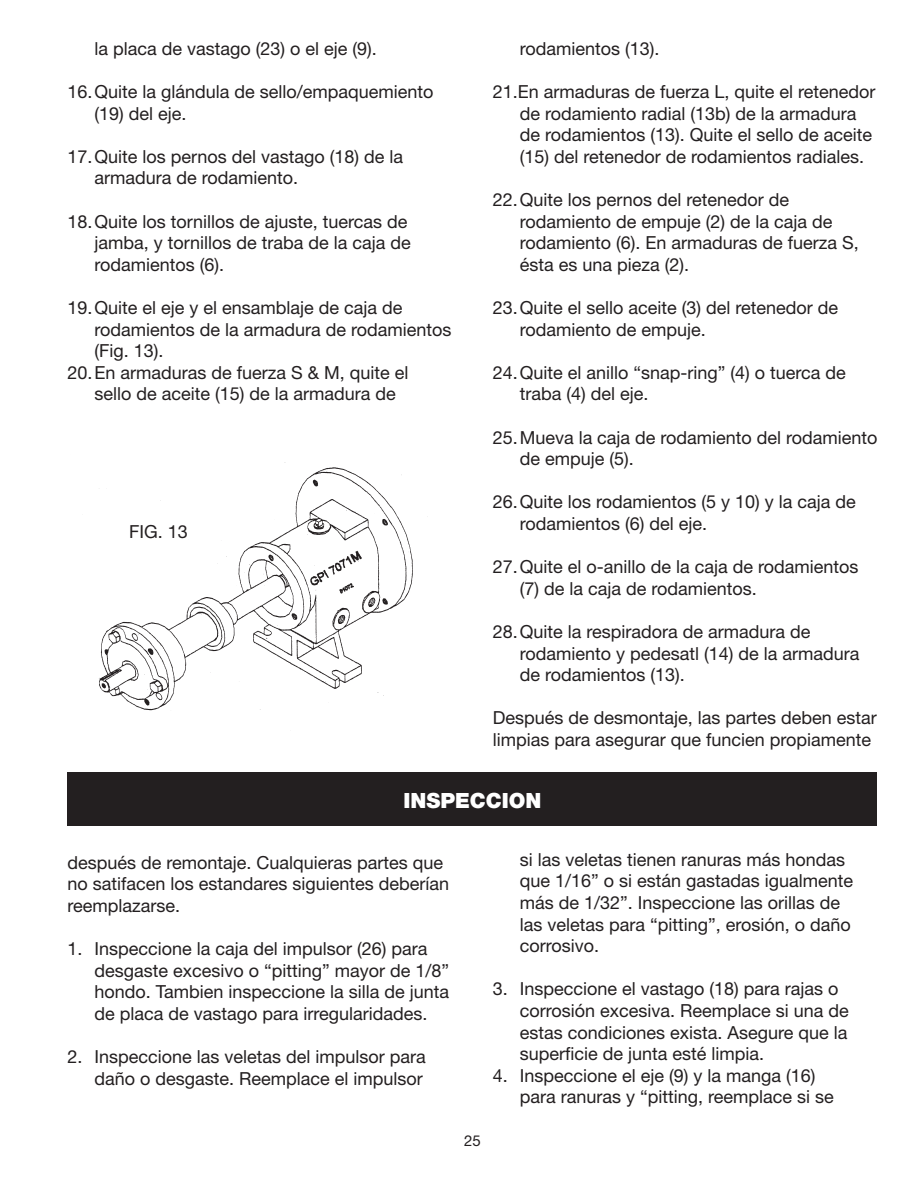
<style>
.page{position:relative;width:918px;height:1188px;background:#fff}
.page>*{position:absolute;margin:0;border:0;box-sizing:border-box;transform-origin:0 0}
.t1{font:900 21px "Helvetica Neue";color:#fff}
.t2{font:18px/21.6px "Helvetica Neue";color:#231f20}
.t3{font:15px "Helvetica Neue";color:#231f20}
</style>
<div class="page">
<div style="left:68px;top:772px;width:810px;height:54px;background:#231f20"></div>
<img style="left:99px;top:462px;width:329px;height:249px">
<p class="t2" style="left:94px;top:37px;width:284px">la placa de vastago (23) o el eje (9).</p>
<p class="t2" style="left:94px;top:80px;width:341px;text-indent:-27px">16. Quite la glándula de sello/empaquemiento (19) del eje.</p>
<p class="t2" style="left:94px;top:145px;width:310px;text-indent:-27px">17. Quite los pernos del vastago (18) de la armadura de rodamiento.</p>
<p class="t2" style="left:94px;top:210px;width:318px;text-indent:-27px">18. Quite los tornillos de ajuste, tuercas de jamba, y tornillos de traba de la caja de rodamientos (6).</p>
<p class="t2" style="left:94px;top:296px;width:359px;text-indent:-27px">19. Quite el eje y el ensamblaje de caja de rodamientos de la armadura de rodamientos (Fig. 13).</p>
<p class="t2" style="left:94px;top:361px;width:316px;text-indent:-27px">20. En armaduras de fuerza S &amp; M, quite el sello de aceite (15) de la armadura de</p>
<p class="t2" style="left:129px;top:520px;width:60px">FIG. 13</p>
<p class="t2" style="left:520px;top:37px;width:141px">rodamientos (13).</p>
<p class="t2" style="left:520px;top:80px;width:357px;text-indent:-27px">21.En armaduras de fuerza L, quite el retenedor de rodamiento radial (13b) de la armadura de rodamientos (13). Quite el sello de aceite (15) del retenedor de rodamientos radiales.</p>
<p class="t2" style="left:520px;top:188px;width:341px;text-indent:-27px">22. Quite los pernos del retenedor de rodamiento de empuje (2) de la caja de rodamiento (6). En armaduras de fuerza S, ésta es una pieza (2).</p>
<p class="t2" style="left:520px;top:296px;width:320px;text-indent:-27px">23. Quite el sello aceite (3) del retenedor de rodamiento de empuje.</p>
<p class="t2" style="left:520px;top:361px;width:328px;text-indent:-27px">24. Quite el anillo “snap-ring” (4) o tuerca de traba (4) del eje.</p>
<p class="t2" style="left:520px;top:426px;width:359px;text-indent:-27px">25. Mueva la caja de rodamiento del rodamiento de empuje (5).</p>
<p class="t2" style="left:520px;top:491px;width:338px;text-indent:-27px">26. Quite los rodamientos (5 y 10) y la caja de rodamientos (6) del eje.</p>
<p class="t2" style="left:520px;top:556px;width:340px;text-indent:-27px">27. Quite el o-anillo de la caja de rodamientos (7) de la caja de rodamientos.</p>
<p class="t2" style="left:520px;top:620px;width:341px;text-indent:-27px">28. Quite la respiradora de armadura de rodamiento y pedesatl (14) de la armadura de rodamientos (13).</p>
<p class="t2" style="left:493px;top:707px;width:386px">Después de desmontaje, las partes deben estar limpias para asegurar que funcien propiamente</p>
<p class="t1" style="left:403px;top:788px;width:140px">INSPECCION</p>
<p class="t2" style="left:68px;top:851px;width:383px">después de remontaje. Cualquieras partes que no satifacen los estandares siguientes deberían reemplazarse.</p>
<p class="t2" style="left:95px;top:938px;width:356px;text-indent:-27px">1. Inspeccione la caja del impulsor (26) para desgaste excesivo o “pitting” mayor de 1/8” hondo. Tambien inspeccione la silla de junta de placa de vastago para irregularidades.</p>
<p class="t2" style="left:68px;top:1046px;width:360px;text-align:right">2. Inspeccione las veletas del impulsor para daño o desgaste. Reemplace el impulsor</p>
<p class="t3" style="left:464px;top:1132px;width:18px">25</p>
<p class="t2" style="left:520px;top:848px;width:335px">si las veletas tienen ranuras más hondas que 1/16” o si están gastadas igualmente más de 1/32”. Inspeccione las orillas de las veletas para “pitting”, erosión, o daño corrosivo.</p>
<p class="t2" style="left:520px;top:978px;width:331px;text-indent:-27px">3. Inspeccione el vastago (18) para rajas o corrosión excesiva. Reemplace si una de estas condiciones exista. Asegure que la superficie de junta esté limpia.</p>
<p class="t2" style="left:520px;top:1064px;width:316px;text-indent:-27px">4. Inspeccione el eje (9) y la manga (16) para ranuras y “pitting, reemplace si se</p>
</div>
